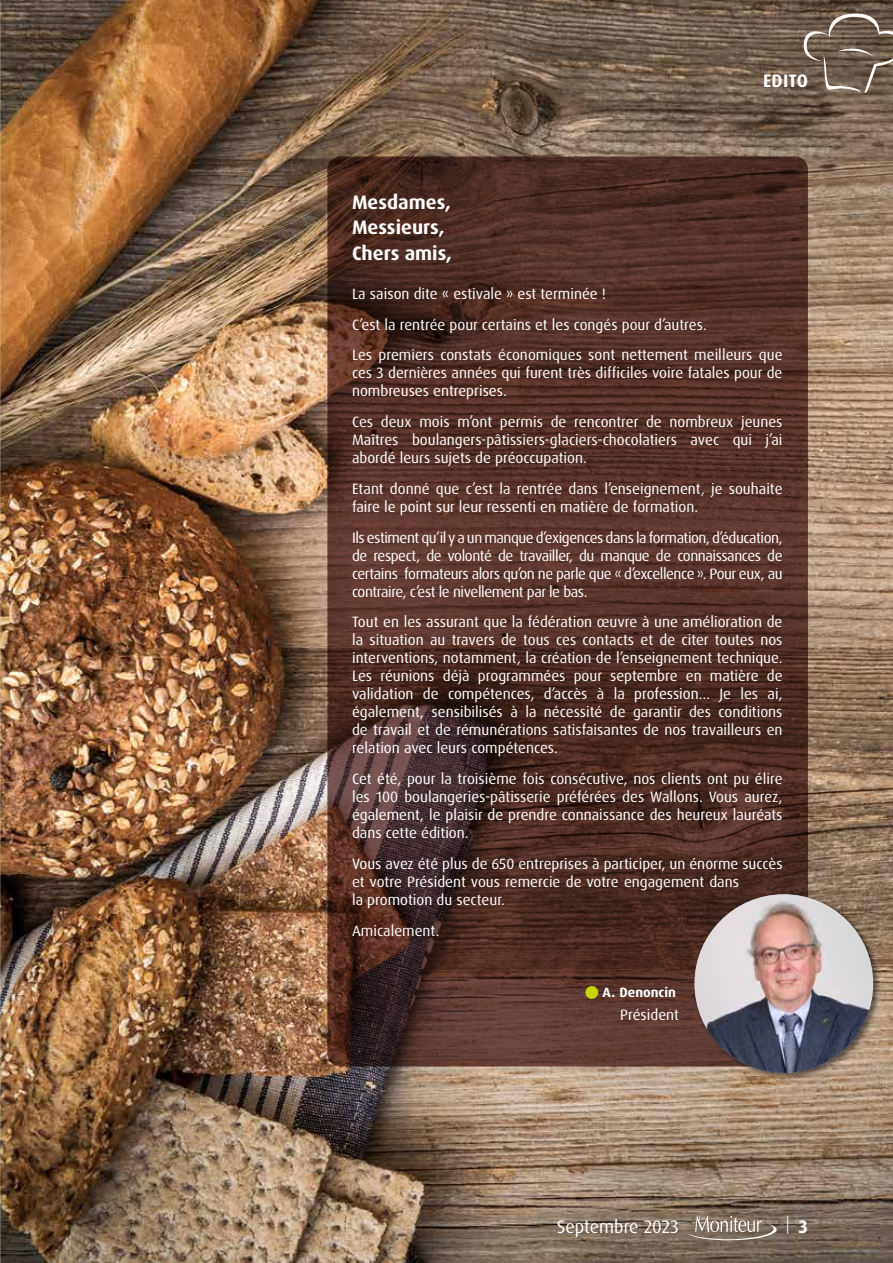
<style>
.page{position:relative;width:893px;height:1263px;background:#fff}
.page>*{position:absolute;margin:0;border:0;box-sizing:border-box;transform-origin:0 0}
.t1{font:700 19.5px/25.5px "Dax Pro";color:#fff}
.t2{font:18px "Dax Pro";letter-spacing:-.005em;color:#fff}
.t3{font:700 18px "Dax Pro";letter-spacing:.01em;color:#fff}
.t4{font:300 18px "Dax Pro";color:#fff}
.t5{font:15px/18px "Dax Pro";color:#fff}
.t6{font:700 13.5px "Dax Pro";color:#fff}
.s1{font-weight:700}
</style>
<div class="page">
<img style="left:0;top:0;width:893px;height:1263px">
<svg style="left:802px;top:12px;width:91px;height:81px;background:#79695c"></svg>
<svg style="left:688px;top:1215px;width:89px;height:26px;background:#928578"></svg>
<svg style="left:327px;top:156px;width:481px;height:910px;background:#4f2e27"></svg>
<div style="left:585px;top:986px;width:13px;height:13px;background:#cad400;border-radius:50%"></div>
<div style="left:693px;top:892px;width:188px;height:188px;background:#000;opacity:.5"></div>
<div style="left:694px;top:894px;width:179px;height:179px;background:#fff;opacity:.75"></div>
<img style="left:694px;top:894px;width:179px;height:179px;border-radius:89px">
<img style="left:0;top:696px;width:1px;height:124px">
<svg style="left:0;top:752px;width:1px;height:32px"></svg>
<img style="left:0;top:64px;width:1px;height:103px">
<img style="left:0;top:167px;width:1px;height:104px">
<img style="left:0;top:270px;width:1px;height:141px">
<img style="left:0;top:411px;width:1px;height:32px">
<img style="left:0;top:582px;width:1px;height:74px">
<img style="left:0;top:659px;width:1px;height:37px">
<img style="left:0;top:465px;width:1px;height:69px">
<img style="left:0;top:534px;width:1px;height:46px">
<svg style="left:0;top:442px;width:1px;height:34px"></svg>
<p class="t3" style="left:763px;top:69px;width:46px">EDITO</p>
<h1 class="t1" style="left:352px;top:189px;width:101px">Mesdames,<br>Messieurs,<br>Chers amis,</h1>
<p class="t5" style="left:352px;top:278px;width:432px;line-height:30.8px">La saison dite « estivale » est terminée !<br>C’est la rentrée pour certains et les congés pour d’autres.<br>Les premiers constats économiques sont nettement meilleurs que</p>
<p class="t5" style="left:352px;top:364px;width:432px">ces 3 dernières années qui furent très difficiles voire fatales pour de nombreuses entreprises.</p>
<p class="t5" style="left:352px;top:413px;width:432px;text-align:justify">Ces deux mois m’ont permis de rencontrer de nombreux jeunes Maîtres boulangers-pâtissiers-glaciers-chocolatiers avec qui j’ai abordé leurs sujets de préoccupation.</p>
<p class="t5" style="left:352px;top:480px;width:432px">Etant donné que c’est la rentrée dans l’enseignement, je souhaite faire le point sur leur ressenti en matière de formation.</p>
<p class="t5" style="left:352px;top:529px;width:432px;text-align:justify">Ils estiment qu’il y a un manque d’exigences dans la formation, d’éducation, de respect, de volonté de travailler, du manque de connaissances de certains formateurs alors qu’on ne parle que « d’excellence ». Pour eux, au contraire, c’est le nivellement par le bas.</p>
<p class="t5" style="left:352px;top:613px;width:432px;text-align:justify">Tout en les assurant que la fédération œuvre à une amélioration de la situation au travers de tous ces contacts et de citer toutes nos interventions, notamment, la création de l’enseignement technique.<br>Les réunions déjà programmées pour septembre en matière de validation de compétences, d’accès à la profession… Je les ai, également, sensibilisés à la nécessité de garantir des conditions de travail et de rémunérations satisfaisantes de nos travailleurs en relation avec leurs compétences.</p>
<p class="t5" style="left:352px;top:770px;width:432px;text-align:justify">Cet été, pour la troisième fois consécutive, nos clients ont pu élire les 100 boulangeries-pâtisserie préférées des Wallons. Vous aurez, également, le plaisir de prendre connaissance des heureux lauréats dans cette édition.</p>
<p class="t5" style="left:352px;top:855px;width:432px">Vous avez été plus de 650 entreprises à participer, un énorme succès et votre Président vous remercie de votre engagement dans<br>la promotion du secteur.</p>
<p class="t5" style="left:352px;top:922px;width:89px">Amicalement.</p>
<p class="t6" style="left:603px;top:984px;width:75px">A. Denoncin</p>
<p class="t5" style="left:620px;top:1005px;width:60px">Président</p>
<p class="t2" style="left:557px;top:1215px;width:124px">Septembre 2023</p>
<p class="t4" style="left:786px;top:1212px;width:24px">| <span class="s1">3</span></p>
</div>
